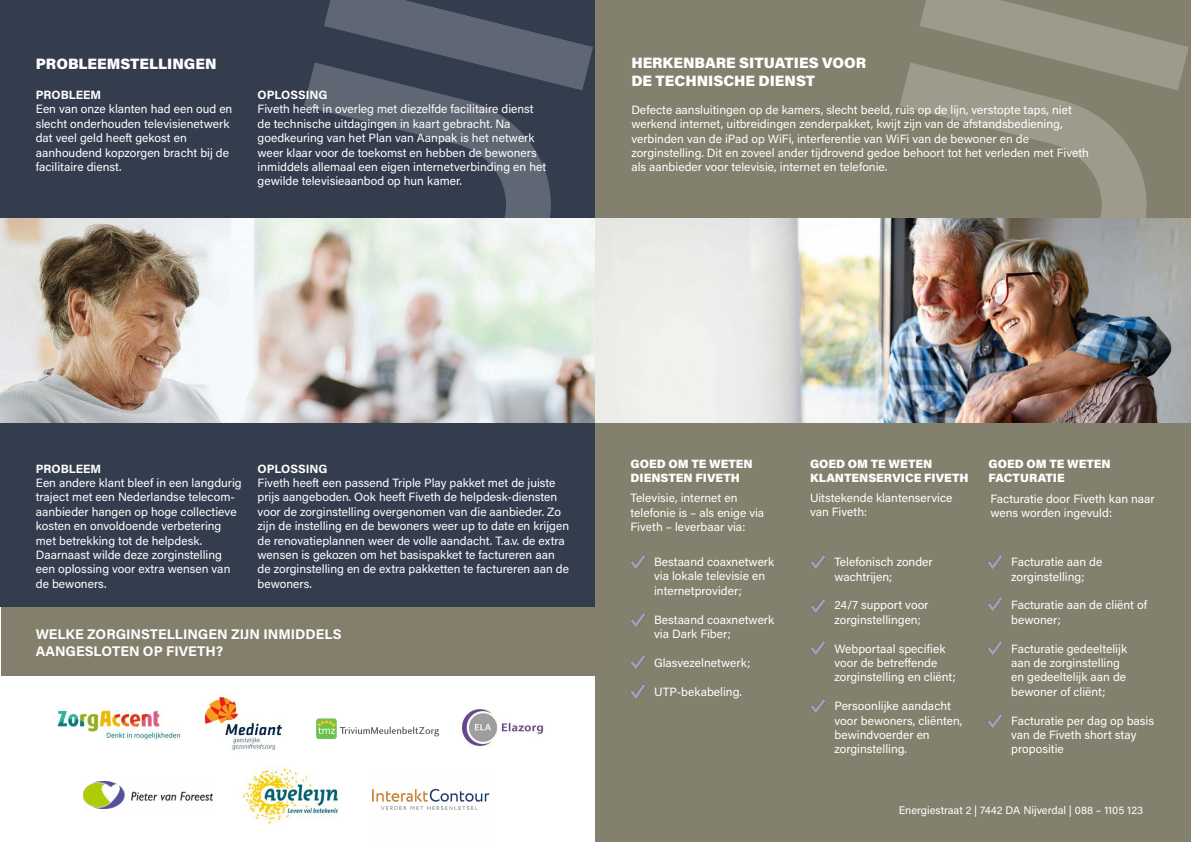
<style>
.page{position:relative;width:1191px;height:842px;background:#fff}
.page>*{position:absolute;margin:0;border:0;box-sizing:border-box;transform-origin:0 0}
.t1{font:900 15px/18px "Acumin Pro";color:#fff}
.t2{font:700 14px/16.8px "Acumin Pro";color:#fff}
.t3{font:12px/14.4px "Acumin Pro";color:#fff}
.t4{font:900 12px/14.4px "Acumin Pro";color:#fff}
.t5{font:700 12px "Acumin Pro";color:#fff}
.t6{font:11px "Acumin Pro";color:#fff}
</style>
<div class="page">
<div style="left:0;top:606px;width:595px;height:69px;background:#847e6c"></div>
<div style="left:0;top:0;width:595px;height:606px;background:#343d4d"></div>
<div style="left:595px;top:0;width:596px;height:222px;background:#83806d"></div>
<div style="left:595px;top:422px;width:596px;height:420px;background:#83806d"></div>
<svg style="left:859px;top:63px;width:298px;height:156px"></svg>
<svg style="left:912px;top:0;width:277px;height:90px"></svg>
<svg style="left:264px;top:62px;width:298px;height:157px"></svg>
<svg style="left:317px;top:0;width:276px;height:90px"></svg>
<img style="left:0;top:219px;width:595px;height:203px">
<img style="left:57px;top:709px;width:124px;height:31px">
<img style="left:201px;top:694px;width:82px;height:56px">
<div style="left:317px;top:719px;width:19px;height:19px;border:1px solid #73c167;border-radius:2px"></div>
<svg style="left:318px;top:721px;width:121px;height:15px"></svg>
<img style="left:242px;top:765px;width:96px;height:59px">
<img style="left:595px;top:219px;width:596px;height:203px">
<img style="left:631px;top:555px;width:15px;height:14px">
<img style="left:631px;top:613px;width:15px;height:14px">
<img style="left:631px;top:655px;width:15px;height:14px">
<img style="left:631px;top:684px;width:15px;height:15px">
<img style="left:810px;top:555px;width:15px;height:14px">
<img style="left:810px;top:599px;width:15px;height:14px">
<img style="left:810px;top:641px;width:15px;height:14px">
<img style="left:810px;top:699px;width:15px;height:14px">
<img style="left:987px;top:555px;width:15px;height:14px">
<img style="left:987px;top:597px;width:15px;height:14px">
<img style="left:987px;top:641px;width:15px;height:14px">
<img style="left:987px;top:714px;width:15px;height:14px">
<img style="left:372px;top:788px;width:118px;height:22px">
<img style="left:461px;top:709px;width:84px;height:38px">
<img style="left:84px;top:781px;width:129px;height:28px">
<p class="t1" style="left:36px;top:54px;width:182px">PROBLEEMSTELLINGEN</p>
<p class="t5" style="left:36px;top:86px;width:67px">PROBLEEM</p>
<p class="t3" style="left:36px;top:101px;width:198px">Een van onze klanten had een oud en slecht onderhouden televisienetwerk dat veel geld heeft gekost en aanhoudend kopzorgen bracht bij de facilitaire dienst.</p>
<p class="t5" style="left:257px;top:86px;width:71px">OPLOSSING</p>
<p class="t3" style="left:257px;top:101px;width:290px">Fiveth heeft in overleg met diezelfde facilitaire dienst de technische uitdagingen in kaart gebracht. Na goedkeuring van het Plan van Aanpak is het netwerk weer klaar voor de toekomst en hebben de bewoners inmiddels allemaal een eigen internetverbinding en het gewilde televisieaanbod op hun kamer.</p>
<p class="t1" style="left:631px;top:53px;width:236px">HERKENBARE SITUATIES VOOR<br>DE TECHNISCHE DIENST</p>
<p class="t3" style="left:631px;top:102px;width:459px">Defecte aansluitingen op de kamers, slecht beeld, ruis op de lijn, verstopte taps, niet werkend internet, uitbreidingen zenderpakket, kwijt zijn van de afstandsbediening, verbinden van de iPad op WiFi, interferentie van WiFi van de bewoner en de zorginstelling. Dit en zoveel ander tijdrovend gedoe behoort tot het verleden met Fiveth als aanbieder voor televisie, internet en telefonie.</p>
<p class="t5" style="left:36px;top:460px;width:67px">PROBLEEM</p>
<p class="t3" style="left:36px;top:475px;width:207px">Een andere klant bleef in een langdurig traject met een Nederlandse telecom&shy;aanbieder hangen op hoge collectieve kosten en onvoldoende verbetering met betrekking tot de helpdesk.<br>Daarnaast wilde deze zorginstelling een oplossing voor extra wensen van de bewoners.</p>
<p class="t5" style="left:257px;top:460px;width:71px">OPLOSSING</p>
<p class="t3" style="left:257px;top:475px;width:313px">Fiveth heeft een passend Triple Play pakket met de juiste prijs aangeboden. Ook heeft Fiveth de helpdesk-diensten voor de zorginstelling overgenomen van die aanbieder. Zo zijn de instelling en de bewoners weer up to date en krijgen de renovatieplannen weer de volle aandacht. T.a.v. de extra wensen is gekozen om het basispakket te factureren aan de zorginstelling en de extra pakketten te factureren aan de bewoners.</p>
<p class="t2" style="left:36px;top:625px;width:308px">WELKE ZORGINSTELLINGEN ZIJN INMIDDELS<br>AANGESLOTEN OP FIVETH?</p>
<p class="t4" style="left:630px;top:456px;width:124px">GOED OM TE WETEN<br>DIENSTEN FIVETH</p>
<p class="t4" style="left:810px;top:456px;width:160px">GOED OM TE WETEN<br>KLANTENSERVICE FIVETH</p>
<p class="t3" style="left:630px;top:490px;width:135px">Televisie, internet en telefonie is – als enige via<br>Fiveth – leverbaar via:</p>
<p class="t3" style="left:654px;top:554px;width:122px">Bestaand coaxnetwerk via lokale televisie en internetprovider;</p>
<p class="t3" style="left:654px;top:612px;width:122px">Bestaand coaxnetwerk via Dark Fiber;</p>
<p class="t3" style="left:654px;top:655px;width:98px">Glasvezelnetwerk;</p>
<p class="t3" style="left:654px;top:684px;width:89px">UTP-bekabeling.</p>
<p class="t3" style="left:810px;top:490px;width:144px">Uitstekende klantenservice van Fiveth:</p>
<p class="t3" style="left:834px;top:554px;width:100px">Telefonisch zonder wachtrijen;</p>
<p class="t3" style="left:834px;top:597px;width:96px">24/7 support voor zorginstellingen;</p>
<p class="t3" style="left:834px;top:641px;width:123px">Webportaal specifiek voor de betreffende zorginstelling en cliënt;</p>
<p class="t3" style="left:834px;top:698px;width:129px">Persoonlijke aandacht voor bewoners, cliënten, bewindvoerder en zorginstelling.</p>
<p class="t4" style="left:988px;top:456px;width:124px">GOED OM TE WETEN<br>FACTURATIE</p>
<p class="t3" style="left:990px;top:491px;width:166px">Facturatie door Fiveth kan naar wens worden ingevuld:</p>
<p class="t3" style="left:1011px;top:554px;width:93px">Facturatie aan de zorginstelling;</p>
<p class="t3" style="left:1011px;top:597px;width:137px">Facturatie aan de cliënt of bewoner;</p>
<p class="t3" style="left:1011px;top:641px;width:117px">Facturatie gedeeltelijk aan de zorginstelling en gedeeltelijk aan de bewoner of cliënt;</p>
<p class="t3" style="left:1011px;top:713px;width:144px">Facturatie per dag op basis van de Fiveth short stay propositie</p>
<p class="t6" style="left:898px;top:803px;width:246px">Energiestraat 2 | 7442 DA Nijverdal | 088 – 1105 123</p>
</div>
